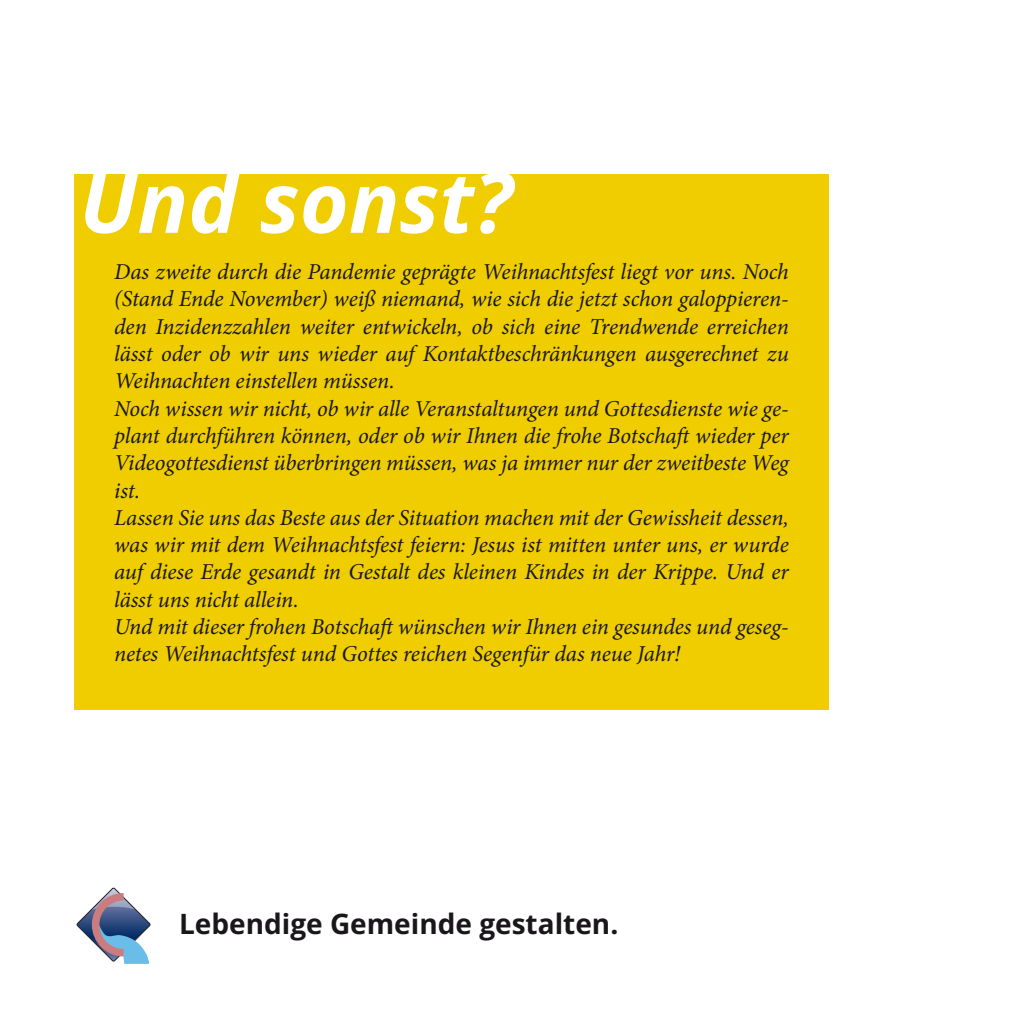
<style>
.page{position:relative;width:1017px;height:1017px;background:#fff}
.page>*{position:absolute;margin:0;border:0;box-sizing:border-box;transform-origin:0 0}
.t1{font:italic 700 84px "Open Sans";color:#fff}
.t2{font:700 28px "Open Sans";color:#1a171b}
.t3{font:italic 22.75px/27.3px "Minion Pro";letter-spacing:-.005em;color:#1a171b}
</style>
<div class="page">
<svg style="left:77px;top:888px;width:74px;height:76px"></svg>
<div style="left:74px;top:174px;width:754px;height:535px;background:#efcd00"></div>
<h1 class="t1" style="left:79px;top:143px;width:434px">Und sonst?</h1>
<p class="t3" style="left:114px;top:260px;width:676px">Das zweite durch die Pandemie geprägte Weihnachtsfest liegt vor uns. Noch (Stand Ende November) weiß niemand, wie sich die jetzt schon galoppieren‐ den Inzidenzzahlen weiter entwickeln, ob sich eine Trendwende erreichen lässt oder ob wir uns wieder auf Kontaktbeschränkungen ausgerechnet zu Weihnachten einstellen müssen.<br>Noch wissen wir nicht, ob wir alle Veranstaltungen und Gottesdienste wie ge‐ plant durchführen können, oder ob wir Ihnen die frohe Botschaftwieder per Videogottesdienst überbringen müssen, was ja immer nur der zweitbeste Weg ist.<br>Lassen Sie uns das Beste aus der Situation machen mit der Gewissheit dessen, was wir mit dem Weihnachtsfest feiern: Jesus ist mitten unter uns, er wurde auf diese Erde gesandt in Gestalt des kleinen Kindes in der Krippe. Und er lässt uns nicht allein.<br>Und mit dieser frohen Botschaftwünschen wir Ihnen ein gesundes und geseg‐ netes Weihnachtsfest und Gottes reichen Segenfür das neue Jahr!</p>
<p class="t2" style="left:179px;top:904px;width:441px">Lebendige Gemeinde gestalten.</p>
</div>
